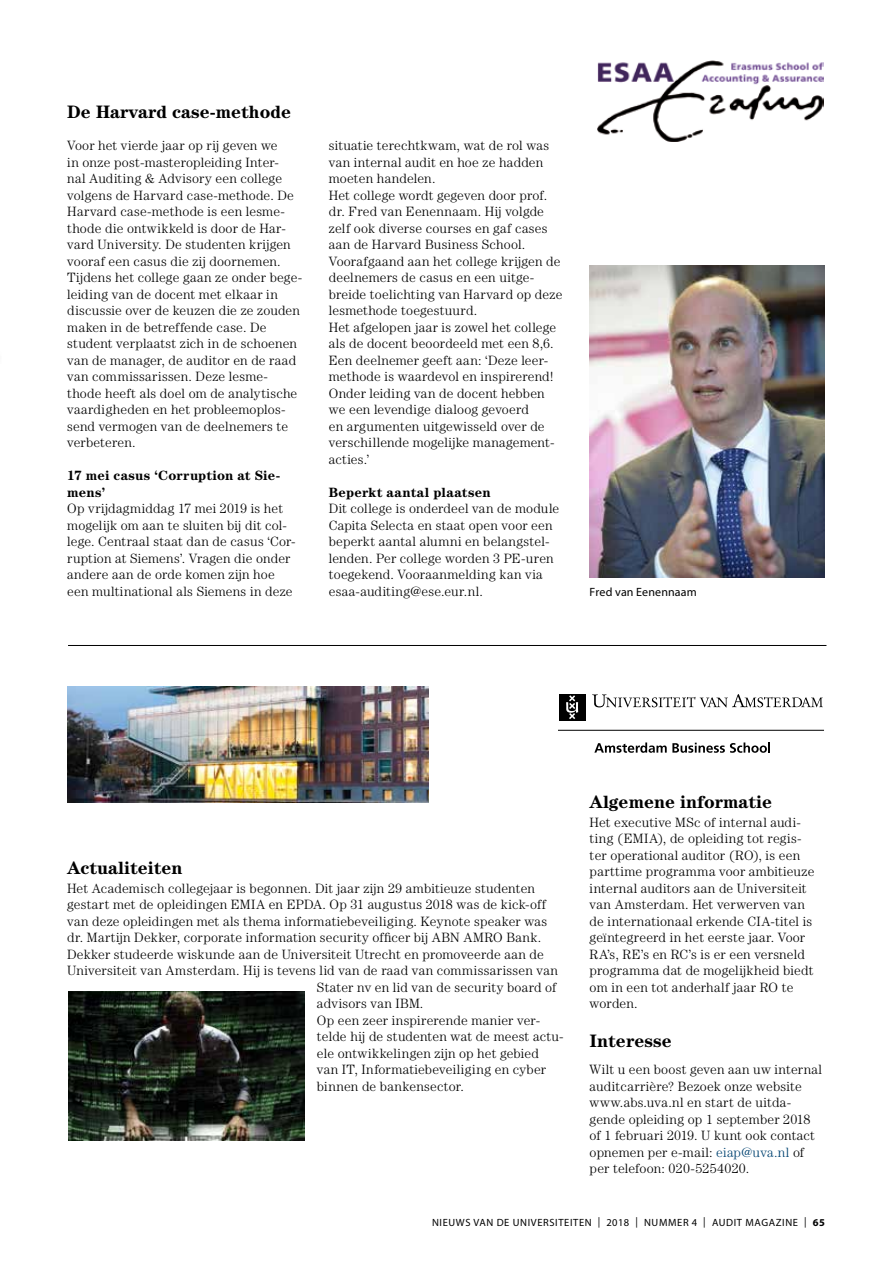
<style>
.page{position:relative;width:893px;height:1263px;background:#fff}
.page>*{position:absolute;margin:0;border:0;box-sizing:border-box;transform-origin:0 0}
.t1{font:700 18px "Century LT";color:#000}
.t2{font:300 13.5px/16.5px "Century LT";letter-spacing:.015em;color:#000}
.t3{font:700 13.5px/16.5px "Century LT";letter-spacing:.01em;color:#000}
.t4{font:12px "Myriad Pro";letter-spacing:.01em;color:#000}
.t5{font:10.5px "Myriad Pro";letter-spacing:.06em;color:#000}
.s1{color:#004371}
.s2{font-weight:700}
</style>
<div class="page">
<div style="left:559px;top:694px;width:26px;height:26px;background:#000"></div>
<svg style="left:566px;top:695px;width:12px;height:24px"></svg>
<svg style="left:592px;top:694px;width:231px;height:13px"></svg>
<img style="left:597px;top:60px;width:227px;height:82px">
<hr style="left:68px;top:645px;width:758px;height:1px;background:#000">
<img style="left:67px;top:686px;width:362px;height:116px">
<img style="left:590px;top:266px;width:235px;height:312px">
<img style="left:68px;top:992px;width:236px;height:148px">
<hr style="left:559px;top:730px;width:265px;height:1px;background:#000">
<svg style="left:594px;top:742px;width:176px;height:11px"></svg>
<h1 class="t1" style="left:67px;top:102px;width:225px">De Harvard case-methode</h1>
<p class="t2" style="left:67px;top:137px;width:237px">Voor het vierde jaar op rij geven we<br>in onze post-masteropleiding Inter-<br>nal Auditing &amp; Advisory een college volgens de Harvard case-methode. De Harvard case-methode is een lesme&shy;thode die ontwikkeld is door de Har&shy;vard University. De studenten krijgen vooraf een casus die zij doornemen.<br>Tijdens het college gaan ze onder bege&shy;leiding van de docent met elkaar in discussie over de keuzen die ze zouden maken in de betreffende case. De student verplaatst zich in de schoenen van de manager, de auditor en de raad van commissarissen. Deze lesme&shy;thode heeft als doel om de analytische vaardigheden en het probleemoplos&shy;send vermogen van de deelnemers te verbeteren.</p>
<p class="t3" style="left:67px;top:467px;width:215px">17 mei casus ‘Corruption at Sie&shy;mens’</p>
<p class="t2" style="left:67px;top:500px;width:230px">Op vrijdagmiddag 17 mei 2019 is het mogelijk om aan te sluiten bij dit col&shy;lege. Centraal staat dan de casus ‘Cor&shy;ruption at Siemens’. Vragen die onder andere aan de orde komen zijn hoe een multinational als Siemens in deze</p>
<p class="t2" style="left:329px;top:137px;width:235px">situatie terechtkwam, wat de rol was van internal audit en hoe ze hadden moeten handelen.<br>Het college wordt gegeven door prof. dr. Fred van Eenennaam. Hij volgde zelf ook diverse courses en gaf cases aan de Harvard Business School.<br>Voorafgaand aan het college krijgen de deelnemers de casus en een uitge&shy;breide toelichting van Harvard op deze lesmethode toegestuurd.<br>Het afgelopen jaar is zowel het college als de docent beoordeeld met een 8,6.<br>Een deelnemer geeft aan: ‘Deze leer&shy;methode is waardevol en inspirerend!<br>Onder leiding van de docent hebben we een levendige dialoog gevoerd<br>en argumenten uitgewisseld over de verschillende mogelijke management&shy;acties.’</p>
<p class="t3" style="left:329px;top:483px;width:163px">Beperkt aantal plaatsen</p>
<p class="t2" style="left:329px;top:500px;width:232px">Dit college is onderdeel van de module Capita Selecta en staat open voor een beperkt aantal alumni en belangstel&shy;lenden. Per college worden 3 PE-uren toegekend. Vooraanmelding kan via esaa-auditing@ese.eur.nl.</p>
<p class="t4" style="left:590px;top:584px;width:109px">Fred van Eenennaam</p>
<h1 class="t1" style="left:67px;top:857px;width:117px">Actualiteiten</h1>
<p class="t2" style="left:67px;top:879px;width:469px">Het Academisch collegejaar is begonnen. Dit jaar zijn 29 ambitieuze studenten</p>
<p class="t2" style="left:67px;top:896px;width:480px">gestart met de opleidingen EMIA en EPDA. Op 31 augustus 2018 was de kick-off</p>
<p class="t2" style="left:67px;top:912px;width:481px">van deze opleidingen met als thema informatiebeveiliging. Keynote speaker was</p>
<p class="t2" style="left:67px;top:929px;width:476px">dr. Martijn Dekker, corporate information security officer bij ABN AMRO Bank.</p>
<p class="t2" style="left:67px;top:945px;width:478px">Dekker studeerde wiskunde aan de Universiteit Utrecht en promoveerde aan de</p>
<p class="t2" style="left:67px;top:962px;width:492px">Universiteit van Amsterdam. Hij is tevens lid van de raad van commissarissen van</p>
<p class="t2" style="left:317px;top:978px;width:241px">Stater nv en lid van de security board of</p>
<p class="t2" style="left:317px;top:995px;width:108px">advisors van IBM.</p>
<p class="t2" style="left:317px;top:1011px;width:225px">Op een zeer inspirerende manier ver-</p>
<p class="t2" style="left:317px;top:1028px;width:248px">telde hij de studenten wat de meest actu-</p>
<p class="t2" style="left:317px;top:1044px;width:223px">ele ontwikkelingen zijn op het gebied</p>
<p class="t2" style="left:317px;top:1061px;width:231px">van IT, Informatiebeveiliging en cyber</p>
<p class="t2" style="left:317px;top:1077px;width:149px">binnen de bankensector.</p>
<h1 class="t1" style="left:590px;top:791px;width:184px">Algemene informatie</h1>
<p class="t2" style="left:590px;top:813px;width:226px">Het executive MSc of internal audi&shy;ting (EMIA), de opleiding tot regis&shy;ter operational auditor (RO), is een parttime programma voor ambitieuze internal auditors aan de Universiteit van Amsterdam. Het verwerven van de internationaal erkende CIA-titel is geïntegreerd in het eerste jaar. Voor RA’s, RE’s en RC’s is er een versneld programma dat de mogelijkheid biedt om in een tot anderhalf jaar RO te worden.</p>
<h1 class="t1" style="left:590px;top:1030px;width:84px">Interesse</h1>
<p class="t2" style="left:590px;top:1061px;width:234px">Wilt u een boost geven aan uw internal auditcarrière? Bezoek onze website www.abs.uva.nl en start de uitda&shy;gende opleiding op 1 september 2018 of 1 februari 2019. U kunt ook contact opnemen per e-mail: <span class="s1">eiap@uva.nl</span> of per telefoon: 020-5254020.</p>
<p class="t5" style="left:432px;top:1216px;width:394px">NIEUWS VAN DE UNIVERSITEITEN | 2018 | NUMMER 4 | AUDIT MAGAZINE | <span class="s2">65</span></p>
</div>
